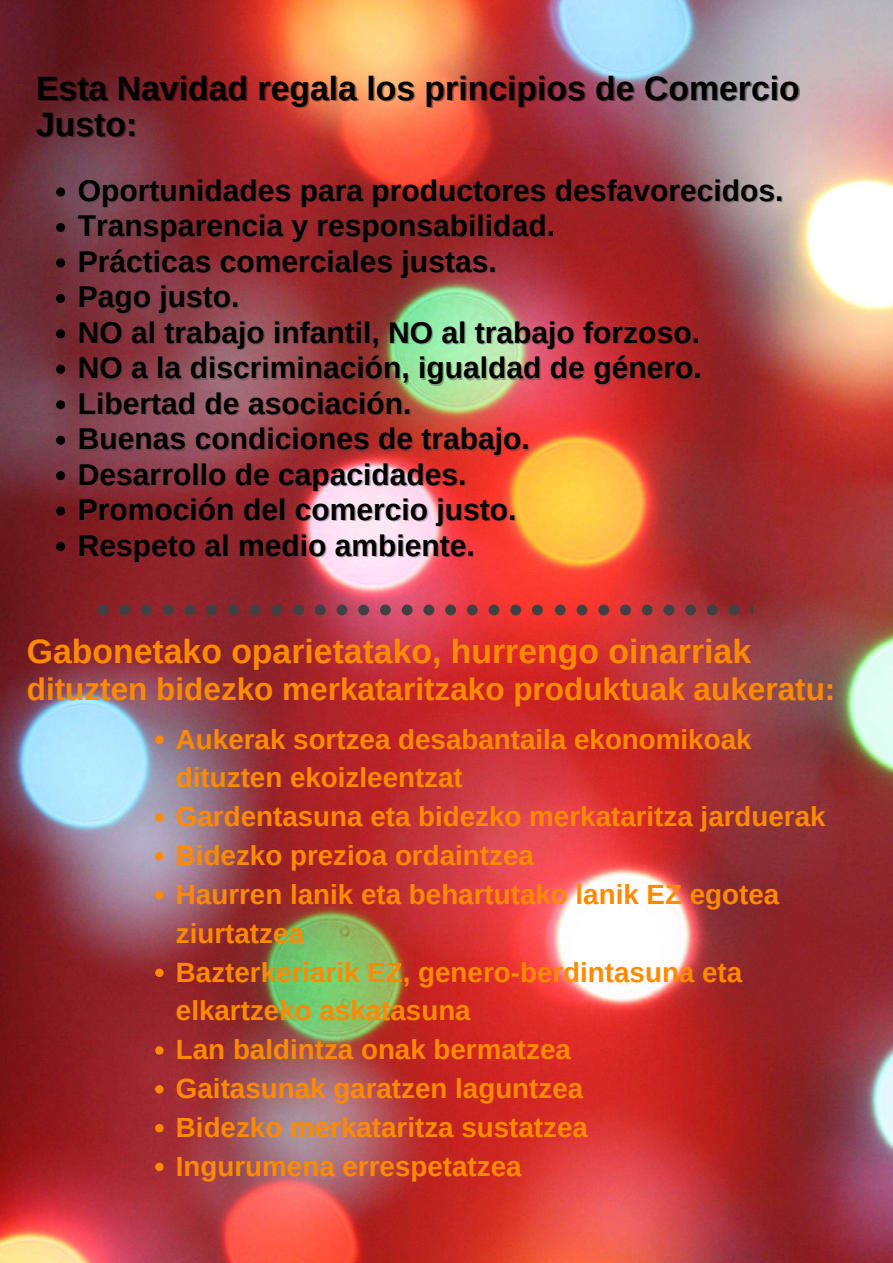
<style>
.page{position:relative;width:893px;height:1263px;background:#fff}
.page>*{position:absolute;margin:0;border:0;box-sizing:border-box;transform-origin:0 0}
.t1{font:700 33.75px/36px "Arimo";color:#000}
.t2{font:700 33.75px "Arimo";color:#ff8a00}
.t3{font:700 31.5px "Arimo";color:#ff8a00}
.t4{font:700 30px/35.5px "Arimo";color:#000}
.t5{font:700 27.75px/38.8px "Arimo";color:#ff8a00}
</style>
<div class="page">
<img style="left:0;top:0;width:893px;height:1263px">
<svg style="left:98px;top:604px;width:445px;height:11px;background:#893740"></svg>
<svg style="left:555px;top:604px;width:197px;height:11px;background:#933738"></svg>
<svg style="left:56px;top:188px;width:9px;height:9px"></svg>
<svg style="left:56px;top:223px;width:9px;height:9px"></svg>
<svg style="left:56px;top:258px;width:9px;height:9px"></svg>
<svg style="left:56px;top:294px;width:9px;height:9px"></svg>
<svg style="left:56px;top:329px;width:9px;height:9px"></svg>
<svg style="left:56px;top:365px;width:9px;height:9px"></svg>
<svg style="left:56px;top:400px;width:9px;height:9px"></svg>
<svg style="left:56px;top:436px;width:9px;height:9px"></svg>
<svg style="left:56px;top:471px;width:9px;height:9px"></svg>
<svg style="left:56px;top:507px;width:9px;height:9px"></svg>
<svg style="left:56px;top:542px;width:9px;height:9px"></svg>
<svg style="left:155px;top:735px;width:9px;height:9px"></svg>
<svg style="left:155px;top:813px;width:9px;height:9px"></svg>
<svg style="left:155px;top:852px;width:9px;height:8px"></svg>
<svg style="left:155px;top:891px;width:9px;height:8px"></svg>
<svg style="left:155px;top:968px;width:9px;height:9px"></svg>
<svg style="left:155px;top:1046px;width:9px;height:9px"></svg>
<svg style="left:155px;top:1085px;width:9px;height:8px"></svg>
<svg style="left:155px;top:1124px;width:9px;height:8px"></svg>
<svg style="left:155px;top:1163px;width:9px;height:8px"></svg>
<p class="t1" style="left:36px;top:70px;width:765px">Esta Navidad regala los principios de Comercio<br>Justo:</p>
<p class="t4" style="left:78px;top:173px;width:707px">Oportunidades para productores desfavorecidos.<br>Transparencia y responsabilidad.<br>Prácticas comerciales justas.<br>Pago justo.<br>NO al trabajo infantil, NO al trabajo forzoso.<br>NO a la discriminación, igualdad de género.<br>Libertad de asociación.<br>Buenas condiciones de trabajo.<br>Desarrollo de capacidades.<br>Promoción del comercio justo.<br>Respeto al medio ambiente.</p>
<p class="t2" style="left:27px;top:633px;width:726px">Gabonetako oparietatako, hurrengo oinarriak</p>
<p class="t3" style="left:27px;top:671px;width:810px">dituzten bidezko merkataritzako produktuak aukeratu:</p>
<p class="t5" style="left:176px;top:719px;width:651px">Aukerak sortzea desabantaila ekonomikoak dituzten ekoizleentzat<br>Gardentasuna eta bidezko merkataritza jarduerak Bidezko prezioa ordaintzea<br>Haurren lanik eta behartutako lanik EZ egotea ziurtatzea<br>Bazterkeriarik EZ, genero-berdintasuna eta elkartzeko askatasuna<br>Lan baldintza onak bermatzea<br>Gaitasunak garatzen laguntzea<br>Bidezko merkataritza sustatzea<br>Ingurumena errespetatzea</p>
</div>
